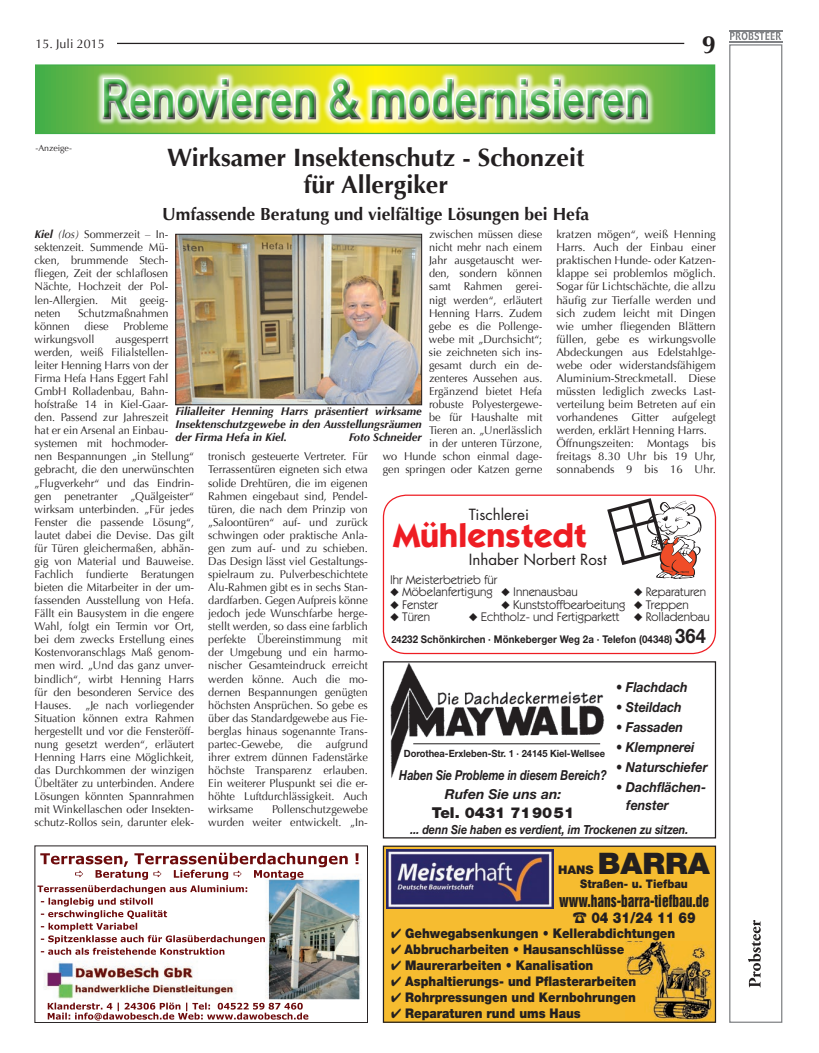
<style>
.page{position:relative;width:819px;height:1053px;background:#fff}
.page>*{position:absolute;margin:0;border:0;box-sizing:border-box;transform-origin:0 0}
.t1{font:53.38px "DIN Mittelschrift";color:#40ae49;scale:.86 1}
.t2{font:700 33.75px "Itc Kabel";color:#ee1d23}
.t3{font:900 29.75px "Helvetica Neue";color:#231f20}
.t4{font:700 25px/27.5px "Optima";color:#231f20;text-align:center}
.t5{font:700 17.5px "Optima";color:#231f20}
.t6{font:15.5px "Helvetica Inserat";color:#231f20;scale:.86 1}
.t7{font:15px "Futura";color:#231f20}
.t8{font:900 15px "Helvetica Neue";color:#231f20}
.t9{font:900 15px "Helvetica Neue";color:#231f20;scale:.86 1}
.t10{font:italic 700 13.75px/17.5px "Helvetica Neue";color:#231f20;scale:.91 1}
.t11{font:italic 700 13.75px/18.8px "Helvetica Neue";color:#231f20;text-align:center;scale:.79 1}
.t12{font:900 13.25px/16px "Helvetica Neue";color:#231f20;scale:.9 1}
.t13{font:12.5px "Itc Kabel";color:#231f20}
.t14{font:italic 700 12.5px "Helvetica Neue";color:#231f20;scale:.86 1}
.t15{font:12.5px "Optima";color:#231f20}
.t16{font:900 11.88px "Helvetica Neue";color:#231f20;scale:.9 1}
.t17{font:900 11.88px "Helvetica Neue";color:#231f20}
.t18{font:11.25px/13px "Optima";color:#231f20;text-align:justify}
.t19{font:italic 700 11.25px/13px "Optima";color:#231f20;text-align:justify}
.t20{font:700 10.62px "Helvetica Neue";letter-spacing:.01em;color:#231f20;scale:.91 1}
.t21{font:700 10px "Helvetica Neue";color:#231f20;scale:.93 1}
.t22{font:8.75px "Optima";color:#231f20}
.s1{font-weight:700;font-style:italic}
.s2{font-style:italic}
.s3{font-size:10px}
.s4{font-size:20px}
</style>
<div class="page">
<hr style="left:117px;top:43px;width:567px;height:1px;background:#231f20">
<img style="left:37px;top:852px;width:324px;height:168px">
<svg style="left:607px;top:498px;width:94px;height:81px"></svg>
<div style="left:383px;top:494px;width:333px;height:160px;border:1px solid #ee1d23;border-radius:23px"></div>
<img style="left:390px;top:663px;width:214px;height:115px">
<div style="left:383px;top:661px;width:333px;height:177px;border:1px solid #231f20"></div>
<hr style="left:413px;top:743px;width:187px;height:1px;background:#231f20">
<div style="left:383px;top:846px;width:332px;height:176px;background:#f6bc30"></div>
<div style="left:383px;top:845px;width:333px;height:177px;border:1px solid #231f20"></div>
<img style="left:387px;top:849px;width:166px;height:59px">
<img style="left:625px;top:941px;width:87px;height:79px">
<div style="left:729px;top:44px;width:53px;height:978px;border:1px solid #808285"></div>
<svg style="left:748px;top:920px;width:12px;height:67px"></svg>
<svg style="left:730px;top:32px;width:51px;height:8px"></svg>
<hr style="left:729px;top:30px;width:53px;height:1px;background:#808285">
<hr style="left:729px;top:41px;width:53px;height:1px;background:#808285">
<svg style="left:37px;top:66px;width:676px;height:66px;background:#80bf3b"></svg>
<div style="left:35px;top:64px;width:680px;height:70px;border:1px solid #40ae49"></div>
<div style="left:95px;top:70px;width:557px;height:54px;background:#fff;opacity:.75"></div>
<div style="left:96px;top:73px;width:559px;height:54px;background:#231f20;opacity:.75"></div>
<img style="left:177px;top:236px;width:243px;height:167px">
<div style="left:175px;top:234px;width:247px;height:171px;border:1px solid #231f20"></div>
<p class="t15" style="left:35px;top:36px;width:71px">15. Juli 2015</p>
<p class="t4" style="left:702px;top:31px;width:15px">9</p>
<p class="t22" style="left:35px;top:143px;width:38px">-Anzeige-</p>
<h1 class="t1" style="left:101px;top:67px;width:639px">Renovieren &amp; modernisieren</h1>
<p class="t4" style="left:167px;top:144px;width:418px">Wirksamer Insektenschutz - Schonzeit für Allergiker</p>
<p class="t5" style="left:162px;top:204px;width:428px">Umfassende Beratung und vielfältige Lösungen bei Hefa</p>
<p class="t18" style="left:383px;top:228px;width:161px;text-align:right">zwischen müssen diese<br>nicht mehr nach einem<br>Jahr ausgetauscht wer-<br>den, sondern können<br>samt Rahmen gerei-<br>nigt werden“, erläutert<br>Henning Harrs. Zudem<br>gebe es die Pollenge-<br>webe mit „Durchsicht“;<br>sie zeichneten sich ins-<br>gesamt durch ein de-<br>zenteres Aussehen aus.<br>Ergänzend bietet Hefa<br>robuste Polyestergewe-<br>be für Haushalte mit<br>Tieren an. „Unerlässlich<br>in der unteren Türzone,<br>wo Hunde schon einmal dage&shy;gen springen oder Katzen gerne</p>
<p class="t18" style="left:556px;top:228px;width:161px;text-align:left">kratzen mögen“, weiß Henning<br>Harrs. Auch der Einbau einer praktischen Hunde- oder Katzen&shy;klappe sei problemlos möglich.<br>Sogar für Lichtschächte, die allzu häufig zur Tierfalle werden und sich zudem leicht mit Dingen wie umher fliegenden Blättern füllen, gebe es wirkungsvolle<br>Abdeckungen aus Edelstahlge&shy;webe oder widerstandsfähigem<br>Aluminium-Streckmetall. Diese müssten lediglich zwecks Last&shy;verteilung beim Betreten auf ein vorhandenes Gitter aufgelegt werden, erklärt Henning Harrs.<br>Öffnungszeiten: Montags bis freitags 8.30 Uhr bis 19 Uhr, sonnabends 9 bis 16 Uhr.</p>
<p class="t18" style="left:35px;top:228px;width:135px"><span class="s1">Kiel</span> <span class="s2">(los)</span> Sommerzeit – In&shy;sektenzeit. Summende Mü&shy;cken, brummende Stech&shy;fliegen, Zeit der schlaflosen Nächte, Hochzeit der Pol&shy;len-Allergien. Mit geeig&shy;neten</p>
<p class="t18" style="left:78px;top:306px;width:92px">Schutzmaßnahmen</p>
<p class="t18" style="left:35px;top:319px;width:37px">können</p>
<p class="t18" style="left:84px;top:319px;width:26px">diese</p>
<p class="t18" style="left:123px;top:319px;width:46px">Probleme</p>
<p class="t18" style="left:35px;top:332px;width:61px">wirkungsvoll</p>
<p class="t18" style="left:35px;top:332px;width:161px;text-align:left;text-indent:81px">ausgesperrt werden, weiß Filialstellen&shy;leiter Henning Harrs von der<br>Firma Hefa Hans Eggert Fahl<br>GmbH Rolladenbau, Bahn&shy;hofstraße 14 in Kiel-Gaar-<br>den. Passend zur Jahreszeit<br>hat er ein Arsenal an Einbau&shy;systemen mit hochmoder-<br>nen Bespannungen „in Stellung“ gebracht, die den unerwünschten „Flugverkehr“ und das Eindrin&shy;gen penetranter „Quälgeister“ wirksam unterbinden. „Für jedes<br>Fenster die passende Lösung“, lautet dabei die Devise. Das gilt für Türen gleichermaßen, abhän&shy;gig von Material und Bauweise.<br>Fachlich fundierte Beratungen bieten die Mitarbeiter in der um&shy;fassenden Ausstellung von Hefa.<br>Fällt ein Bausystem in die engere<br>Wahl, folgt ein Termin vor Ort, bei dem zwecks Erstellung eines<br>Kostenvoranschlags Maß genom&shy;men wird. „Und das ganz unver&shy;bindlich“, wirbt Henning Harrs für den besonderen Service des<br>Hauses. „Je nach vorliegender<br>Situation können extra Rahmen hergestellt und vor die Fensteröff&shy;nung gesetzt werden“, erläutert<br>Henning Harrs eine Möglichkeit, das Durchkommen der winzigen<br>Übeltäter zu unterbinden. Andere<br>Lösungen könnten Spannrahmen mit Winkellaschen oder Insekten&shy;schutz-Rollos sein, darunter elek-</p>
<p class="t19" style="left:175px;top:405px;width:248px">Filialleiter Henning Harrs präsentiert wirksame Insektenschutzgewebe in den Ausstellungsräumen der Firma Hefa in Kiel.</p>
<p class="t19" style="left:349px;top:431px;width:75px">Foto Schneider</p>
<p class="t18" style="left:208px;top:450px;width:161px">tronisch gesteuerte Vertreter. Für Terrassentüren eigneten sich etwa solide Drehtüren, die im eigenen Rahmen eingebaut sind, Pendel&shy;türen, die nach dem Prinzip von „Saloontüren“ auf- und zurück schwingen oder praktische Anla&shy;gen zum auf- und zu schieben.<br>Das Design lässt viel Gestaltungs&shy;spielraum zu. Pulverbeschichtete Alu-Rahmen gibt es in sechs Stan&shy;dardfarben. Gegen Aufpreis könne jedoch jede Wunschfarbe herge&shy;stellt werden, so dass eine farblich perfekte Übereinstimmung mit der Umgebung und ein harmo&shy;nischer Gesamteindruck erreicht werden könne. Auch die mo&shy;dernen Bespannungen genügten höchsten Ansprüchen. So gebe es über das Standardgewebe aus Fie&shy;berglas hinaus sogenannte Trans&shy;partec-Gewebe, die aufgrund ihrer extrem dünnen Fadenstärke höchste Transparenz erlauben.<br>Ein weiterer Pluspunkt sei die er&shy;höhte Luftdurchlässigkeit. Auch wirksame</p>
<p class="t7" style="left:469px;top:504px;width:62px">Tischlerei</p>
<p class="t2" style="left:393px;top:515px;width:195px">Mühlenstedt</p>
<p class="t7" style="left:469px;top:549px;width:139px">Inhaber Norbert Rost</p>
<p class="t13" style="left:390px;top:572px;width:109px">Ihr Meisterbetrieb für</p>
<p class="t13" style="left:390px;top:584px;width:189px">◆ Möbelanfertigung ◆ Innenausbau</p>
<p class="t13" style="left:633px;top:584px;width:74px">◆ Reparaturen</p>
<p class="t13" style="left:390px;top:597px;width:49px">◆ Fenster</p>
<p class="t13" style="left:501px;top:597px;width:189px">◆ Kunststoffbearbeitung ◆ Treppen</p>
<p class="t13" style="left:390px;top:609px;width:42px">◆ Türen</p>
<p class="t13" style="left:469px;top:609px;width:242px">◆ Echtholz- und Fertigparkett ◆ Rolladenbau</p>
<p class="t20" style="left:391px;top:633px;width:347px"><span class="s3">24</span>232 Schönkirchen · Mönkeberger Weg 2a · Telefon (04348) <span class="s4">364</span></p>
<p class="t10" style="left:616px;top:678px;width:80px">• Flachdach</p>
<p class="t10" style="left:616px;top:698px;width:74px">• Steildach</p>
<p class="t10" style="left:616px;top:718px;width:75px">• Fassaden</p>
<p class="t10" style="left:616px;top:738px;width:88px">• Klempnerei</p>
<p class="t10" style="left:616px;top:758px;width:102px">• Naturschiefer</p>
<p class="t10" style="left:626px;top:778px;width:89px;text-indent:-10px">• Dachflächen&shy;fenster</p>
<p class="t21" style="left:404px;top:747px;width:218px">Dorothea-Erxleben-Str. 1 · 24145 Kiel-Wellsee</p>
<p class="t11" style="left:399px;top:765px;width:264px">Haben Sie Probleme in diesem Bereich?<br>Rufen Sie uns an:</p>
<p class="t8" style="left:432px;top:803px;width:144px">Tel. 0431 719051</p>
<p class="t18" style="left:208px;top:803px;width:161px;text-align:right">Pollenschutzgewebe<br>wurden weiter entwickelt. „In-</p>
<p class="t14" style="left:410px;top:821px;width:325px">... denn Sie haben es verdient, im Trockenen zu sitzen.</p>
<p class="t17" style="left:558px;top:862px;width:37px">HANS</p>
<p class="t3" style="left:597px;top:845px;width:114px">BARRA</p>
<p class="t16" style="left:580px;top:876px;width:121px">Straßen- u. Tiefbau</p>
<p class="t6" style="left:559px;top:891px;width:176px">www.hans-barra-tiefbau.de</p>
<p class="t9" style="left:572px;top:908px;width:145px">☎ 04 31/24 11 69</p>
<p class="t12" style="left:404px;top:925px;width:302px">Gehwegabsenkungen • Kellerabdichtungen Abbrucharbeiten • Hausanschlüsse Maurerarbeiten • Kanalisation Asphaltierungs- und Pflasterarbeiten Rohrpressungen und Kernbohrungen Reparaturen rund ums Haus</p>
</div>
